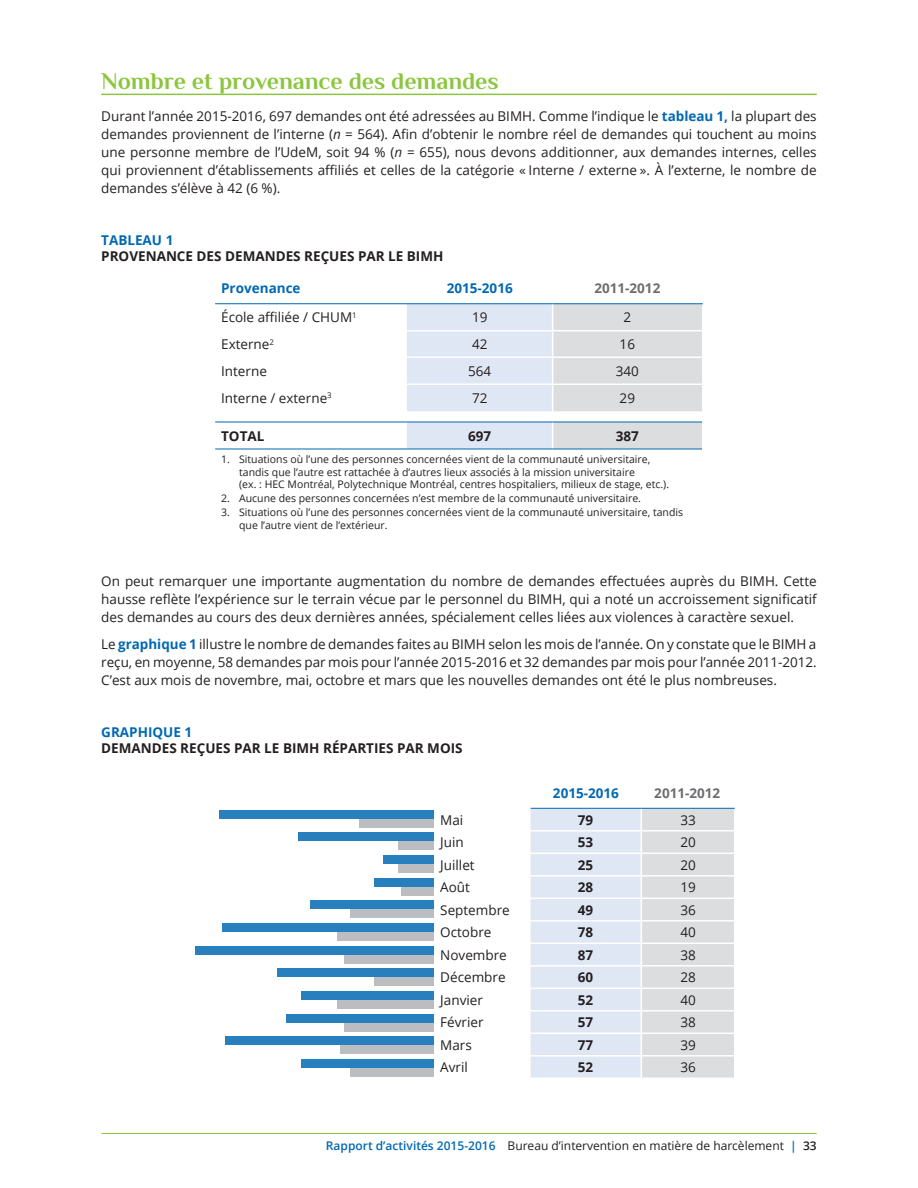
<style>
.page{position:relative;width:918px;height:1188px;background:#fff}
.page>*{position:absolute;margin:0;border:0;box-sizing:border-box;transform-origin:0 0}
.t1{font:700 24px "Philosopher";color:#8cc63e}
.t2{font:13.5px/18px "Open Sans";color:#231f20;text-align:justify}
.t3{font:700 13.5px "Open Sans";color:#231f20}
.t4{font:700 13.5px "Open Sans";color:#0168b3}
.t5{font:700 13.5px "Open Sans";color:#6c6d70}
.t6{font:12.15px "Open Sans";color:#231f20}
.t7{font:12px "Open Sans";color:#231f20}
.t8{font:10.5px/12.6px "Open Sans";color:#231f20}
.s1{font-weight:700;color:#0168b3}
.s2{font-style:italic}
.s3{font-weight:600;color:#0168b3}
.s4{font-weight:600}
</style>
<div class="page">
<hr style="left:101px;top:1133px;width:716px;height:1px;background:#8cc63e">
<hr style="left:101px;top:94px;width:716px;height:1px;background:#8cc63e">
<svg style="left:407px;top:304px;width:295px;height:145px;background:#dfe4eb"></svg>
<hr style="left:215px;top:303px;width:192px;height:1px;background:#0168b3">
<hr style="left:407px;top:303px;width:146px;height:1px;background:#0168b3">
<hr style="left:553px;top:303px;width:150px;height:1px;background:#0168b3">
<hr style="left:215px;top:422px;width:192px;height:1px;background:#0168b3">
<hr style="left:407px;top:422px;width:146px;height:1px;background:#0168b3">
<hr style="left:553px;top:422px;width:149px;height:1px;background:#0168b3">
<hr style="left:215px;top:449px;width:192px;height:1px;background:#0168b3">
<hr style="left:407px;top:449px;width:146px;height:1px;background:#0168b3">
<hr style="left:553px;top:449px;width:149px;height:1px;background:#0168b3">
<div style="left:359px;top:819px;width:75px;height:8px;background:#bcbdc0"></div>
<div style="left:399px;top:842px;width:35px;height:8px;background:#bcbdc0"></div>
<div style="left:399px;top:865px;width:35px;height:8px;background:#bcbdc0"></div>
<div style="left:402px;top:887px;width:32px;height:8px;background:#bcbdc0"></div>
<div style="left:350px;top:910px;width:84px;height:8px;background:#bcbdc0"></div>
<div style="left:338px;top:933px;width:96px;height:8px;background:#bcbdc0"></div>
<div style="left:344px;top:955px;width:90px;height:8px;background:#bcbdc0"></div>
<div style="left:374px;top:978px;width:60px;height:8px;background:#bcbdc0"></div>
<div style="left:338px;top:1001px;width:96px;height:8px;background:#bcbdc0"></div>
<div style="left:344px;top:1023px;width:90px;height:8px;background:#bcbdc0"></div>
<div style="left:341px;top:1046px;width:93px;height:8px;background:#bcbdc0"></div>
<div style="left:350px;top:1069px;width:84px;height:8px;background:#bcbdc0"></div>
<div style="left:220px;top:810px;width:214px;height:8px;background:#277fbe"></div>
<div style="left:299px;top:833px;width:135px;height:8px;background:#277fbe"></div>
<div style="left:383px;top:855px;width:51px;height:9px;background:#277fbe"></div>
<div style="left:374px;top:878px;width:60px;height:8px;background:#277fbe"></div>
<div style="left:311px;top:901px;width:123px;height:8px;background:#277fbe"></div>
<div style="left:223px;top:923px;width:211px;height:9px;background:#277fbe"></div>
<div style="left:195px;top:946px;width:239px;height:8px;background:#277fbe"></div>
<div style="left:277px;top:969px;width:157px;height:8px;background:#277fbe"></div>
<div style="left:302px;top:991px;width:132px;height:9px;background:#277fbe"></div>
<div style="left:286px;top:1014px;width:148px;height:8px;background:#277fbe"></div>
<div style="left:226px;top:1037px;width:208px;height:8px;background:#277fbe"></div>
<div style="left:302px;top:1059px;width:132px;height:9px;background:#277fbe"></div>
<svg style="left:531px;top:809px;width:203px;height:269px;background:#e0e4eb"></svg>
<hr style="left:531px;top:808px;width:110px;height:1px;background:#0168b3">
<hr style="left:641px;top:808px;width:94px;height:1px;background:#0168b3">
<h1 class="t1" style="left:101px;top:65px;width:399px">Nombre et provenance des demandes</h1>
<p class="t2" style="left:101px;top:106px;width:717px">Durant l’année 2015-2016, 697 demandes ont été adressées au BIMH. Comme l’indique le <span class="s1">tableau 1,</span> la plupart des demandes proviennent de l’interne (<span class="s2">n</span> = 564). Afin d’obtenir le nombre réel de demandes qui touchent au moins une personne membre de l’UdeM, soit 94 % (<span class="s2">n</span> = 655), nous devons additionner, aux demandes internes, celles qui proviennent d’établissements affiliés et celles de la catégorie « Interne / externe ». À l’externe, le nombre de demandes s’élève à 42 (6 %).</p>
<p class="t4" style="left:101px;top:230px;width:74px">TABLEAU 1</p>
<p class="t3" style="left:101px;top:247px;width:344px">PROVENANCE DES DEMANDES REÇUES PAR LE BIMH</p>
<p class="t4" style="left:221px;top:279px;width:81px">Provenance</p>
<p class="t4" style="left:447px;top:279px;width:68px">2015-2016</p>
<p class="t5" style="left:594px;top:279px;width:68px">2011-2012</p>
<p class="t2" style="left:221px;top:308px;width:137px">École affiliée / CHUM<sup>1</sup></p>
<p class="t2" style="left:472px;top:308px;width:17px">19</p>
<p class="t2" style="left:624px;top:308px;width:9px">2</p>
<p class="t2" style="left:221px;top:335px;width:54px">Externe<sup>2</sup></p>
<p class="t2" style="left:472px;top:335px;width:17px">42</p>
<p class="t2" style="left:620px;top:335px;width:17px">16</p>
<p class="t2" style="left:221px;top:362px;width:47px">Interne</p>
<p class="t2" style="left:468px;top:362px;width:25px">564</p>
<p class="t2" style="left:616px;top:362px;width:25px">340</p>
<p class="t2" style="left:221px;top:389px;width:112px">Interne / externe<sup>3</sup></p>
<p class="t2" style="left:472px;top:389px;width:17px">72</p>
<p class="t2" style="left:620px;top:389px;width:17px">29</p>
<p class="t3" style="left:221px;top:426px;width:45px">TOTAL</p>
<p class="t3" style="left:468px;top:426px;width:25px">697</p>
<p class="t3" style="left:616px;top:426px;width:25px">387</p>
<p class="t8" style="left:239px;top:453px;width:431px;text-indent:-18px">1. Situations où l’une des personnes concernées vient de la communauté universitaire, tandis que l’autre est rattachée à d’autres lieux associés à la mission universitaire<br>(ex. : HEC Montréal, Polytechnique Montréal, centres hospitaliers, milieux de stage, etc.).</p>
<p class="t8" style="left:221px;top:492px;width:421px">2. Aucune des personnes concernées n’est membre de la communauté universitaire.</p>
<p class="t8" style="left:239px;top:506px;width:446px;text-indent:-18px">3. Situations où l’une des personnes concernées vient de la communauté universitaire, tandis que l’autre vient de l’extérieur.</p>
<p class="t2" style="left:101px;top:572px;width:717px">On peut remarquer une importante augmentation du nombre de demandes effectuées auprès du BIMH. Cette hausse reflète l’expérience sur le terrain vécue par le personnel du BIMH, qui a noté un accroissement significatif des demandes au cours des deux dernières années, spécialement celles liées aux violences à caractère sexuel.</p>
<p class="t2" style="left:101px;top:635px;width:717px">Le <span class="s1">graphique 1</span> illustre le nombre de demandes faites au BIMH selon les mois de l’année. On y constate que le BIMH a reçu, en moyenne, 58 demandes par mois pour l’année 2015-2016 et 32 demandes par mois pour l’année 2011-2012.<br>C’est aux mois de novembre, mai, octobre et mars que les nouvelles demandes ont été le plus nombreuses.</p>
<p class="t4" style="left:101px;top:723px;width:93px">GRAPHIQUE 1</p>
<p class="t3" style="left:101px;top:739px;width:363px">DEMANDES REÇUES PAR LE BIMH RÉPARTIES PAR MOIS</p>
<p class="t4" style="left:553px;top:783px;width:68px">2015-2016</p>
<p class="t5" style="left:654px;top:783px;width:68px">2011-2012</p>
<p class="t6" style="left:444px;top:809px;width:22px">Mai</p>
<p class="t2" style="left:440px;top:810px;width:25px">Mai</p>
<p class="t3" style="left:578px;top:810px;width:17px">79</p>
<p class="t2" style="left:680px;top:810px;width:17px">33</p>
<p class="t2" style="left:440px;top:833px;width:25px">Juin</p>
<p class="t3" style="left:578px;top:833px;width:17px">53</p>
<p class="t2" style="left:680px;top:833px;width:17px">20</p>
<p class="t2" style="left:440px;top:855px;width:36px">Juillet</p>
<p class="t3" style="left:578px;top:855px;width:17px">25</p>
<p class="t2" style="left:680px;top:855px;width:17px">20</p>
<p class="t2" style="left:440px;top:878px;width:31px">Août</p>
<p class="t3" style="left:578px;top:878px;width:17px">28</p>
<p class="t2" style="left:680px;top:878px;width:17px">19</p>
<p class="t2" style="left:440px;top:900px;width:71px">Septembre</p>
<p class="t3" style="left:578px;top:900px;width:17px">49</p>
<p class="t2" style="left:680px;top:900px;width:17px">36</p>
<p class="t2" style="left:440px;top:923px;width:53px">Octobre</p>
<p class="t3" style="left:578px;top:923px;width:17px">78</p>
<p class="t2" style="left:680px;top:923px;width:17px">40</p>
<p class="t2" style="left:440px;top:946px;width:68px">Novembre</p>
<p class="t3" style="left:578px;top:945px;width:17px">87</p>
<p class="t2" style="left:680px;top:946px;width:17px">38</p>
<p class="t2" style="left:440px;top:968px;width:67px">Décembre</p>
<p class="t3" style="left:578px;top:968px;width:17px">60</p>
<p class="t2" style="left:680px;top:968px;width:17px">28</p>
<p class="t2" style="left:440px;top:991px;width:44px">Janvier</p>
<p class="t3" style="left:578px;top:990px;width:17px">52</p>
<p class="t2" style="left:680px;top:991px;width:17px">40</p>
<p class="t2" style="left:440px;top:1013px;width:45px">Février</p>
<p class="t3" style="left:578px;top:1013px;width:17px">57</p>
<p class="t2" style="left:680px;top:1013px;width:17px">38</p>
<p class="t2" style="left:440px;top:1036px;width:33px">Mars</p>
<p class="t3" style="left:578px;top:1035px;width:17px">77</p>
<p class="t2" style="left:680px;top:1036px;width:17px">39</p>
<p class="t2" style="left:440px;top:1058px;width:29px">Avril</p>
<p class="t3" style="left:578px;top:1058px;width:17px">52</p>
<p class="t2" style="left:680px;top:1058px;width:17px">36</p>
<p class="t6" style="left:444px;top:832px;width:23px">Juin</p>
<p class="t6" style="left:444px;top:855px;width:33px">Juillet</p>
<p class="t6" style="left:444px;top:877px;width:28px">Août</p>
<p class="t6" style="left:444px;top:900px;width:64px">Septembre</p>
<p class="t6" style="left:444px;top:923px;width:48px">Octobre</p>
<p class="t6" style="left:444px;top:945px;width:61px">Novembre</p>
<p class="t6" style="left:444px;top:968px;width:60px">Décembre</p>
<p class="t6" style="left:444px;top:991px;width:40px">Janvier</p>
<p class="t6" style="left:444px;top:1013px;width:40px">Février</p>
<p class="t6" style="left:444px;top:1036px;width:30px">Mars</p>
<p class="t6" style="left:444px;top:1059px;width:26px">Avril</p>
<p class="t7" style="left:326px;top:1138px;width:492px"><span class="s3">Rapport d’activités 2015-2016</span> Bureau d’intervention en matière de harcèlement <span class="s3">|</span> <span class="s4">33</span></p>
</div>
